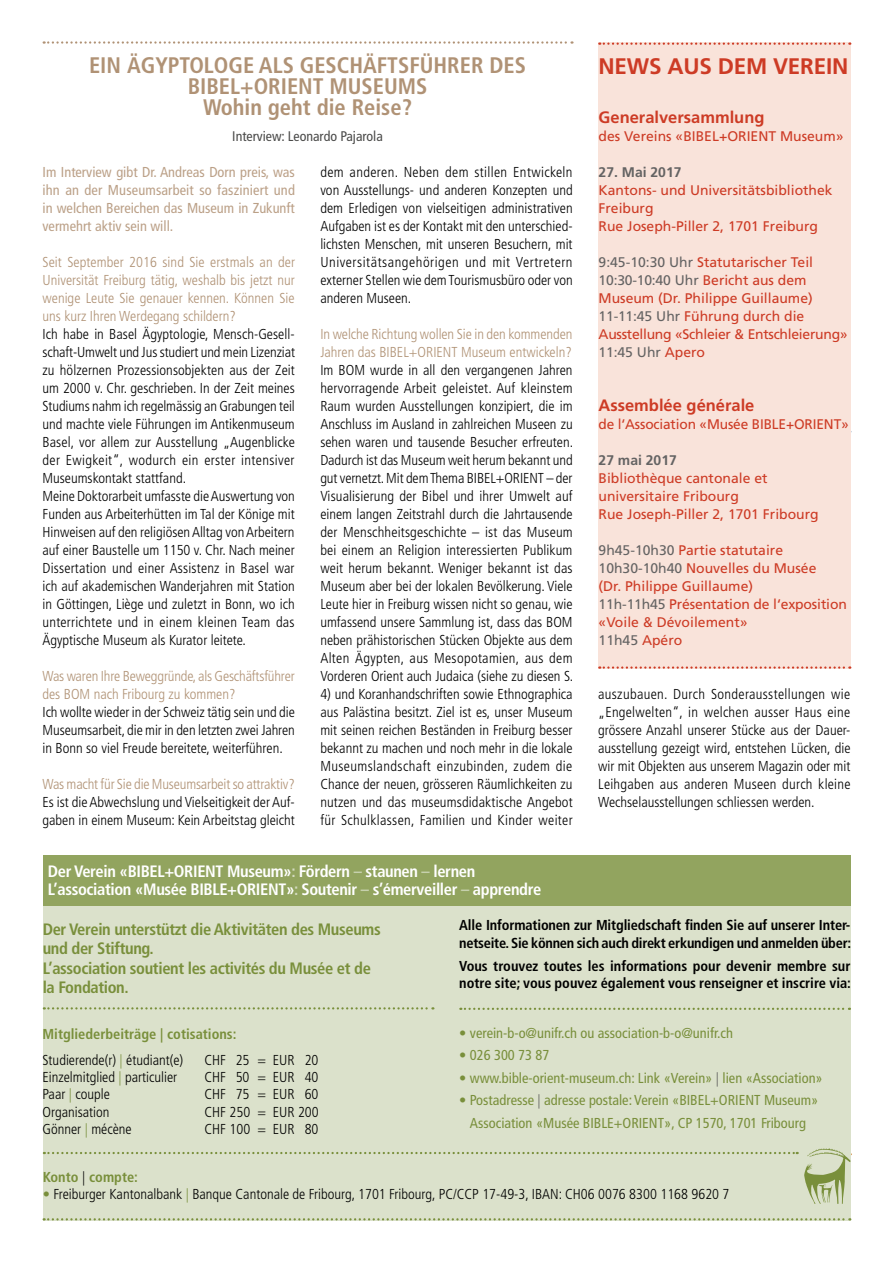
<style>
.page{position:relative;width:893px;height:1263px;background:#fff}
.page>*{position:absolute;margin:0;border:0;box-sizing:border-box;transform-origin:0 0}
.t1{font:700 condensed 22.5px/21px "Frutiger";color:#b09275;text-align:center}
.t2{font:700 22.5px "Frutiger";letter-spacing:-.01em;color:#cd3b25}
.t3{font:700 condensed 16.5px/18px "Frutiger";letter-spacing:-.02em;color:#fff}
.t4{font:700 condensed 16.5px/19.5px "Frutiger";letter-spacing:-.02em;color:#798f3b}
.t5{font:700 16.5px "Frutiger";color:#cd3b25}
.t6{font:300 condensed 14.4px/18px "Frutiger";color:#000;text-align:justify}
.t7{font:300 condensed 14.4px/18px "Frutiger";letter-spacing:-.005em;color:#b09275}
.t8{font:700 condensed 14.4px/17.2px "Frutiger";letter-spacing:-.01em;color:#000}
.t9{font:condensed 14.4px/22.5px "Frutiger";color:#798f3b;text-align:center}
.t10{font:condensed 14.4px/18px "Frutiger";color:#bba087;text-align:justify}
.t11{font:700 condensed 14.4px/26px "Frutiger";color:#798f3b}
.t12{font:13.95px/18px "Frutiger";color:#cd3b25}
.t13{font:condensed 13.95px "Frutiger";color:#4a4a49}
.t14{font:700 13.95px "Frutiger";color:#646363}
.s1{color:#646363}
.s2{color:#d4dbc1}
.s3{color:#c6d0ac}
.s4{font-weight:300;color:#575756}
.s5{font-weight:300;color:#000}
.s6{font-weight:300}
.s7{color:#798f3b}
</style>
<div class="page">
<div style="left:43px;top:898px;width:808px;height:322px;background:#dbe1cb"></div>
<div style="left:43px;top:855px;width:808px;height:51px;background:#92a45f"></div>
<svg style="left:460px;top:1008px;width:390px;height:2px"></svg>
<svg style="left:44px;top:1218px;width:806px;height:2px"></svg>
<svg style="left:44px;top:1007px;width:389px;height:2px"></svg>
<svg style="left:44px;top:1148px;width:807px;height:56px"></svg>
<svg style="left:44px;top:41px;width:528px;height:3px"></svg>
<div style="left:598px;top:43px;width:252px;height:626px;background:#f9e3da"></div>
<svg style="left:599px;top:43px;width:251px;height:2px"></svg>
<svg style="left:599px;top:666px;width:251px;height:3px"></svg>
<h1 class="t1" style="left:89px;top:55px;width:438px">EIN ÄGYPTOLOGE ALS GESCHÄFTSFÜHRER DES<br>BIBEL+ORIENT MUSEUMS<br>Wohin geht die Reise?</h1>
<p class="t13" style="left:232px;top:128px;width:152px">Interview: Leonardo Pajarola</p>
<h1 class="t2" style="left:599px;top:53px;width:251px">NEWS AUS DEM VEREIN</h1>
<p class="t5" style="left:599px;top:108px;width:167px">Generalversammlung</p>
<p class="t12" style="left:599px;top:127px;width:247px">des Vereins «BIBEL+ORIENT Museum»</p>
<p class="t14" style="left:599px;top:164px;width:84px">27. Mai 2017</p>
<p class="t12" style="left:599px;top:181px;width:236px">Kantons- und Universitätsbibliothek<br>Freiburg<br>Rue Joseph-Piller 2, 1701 Freiburg</p>
<p class="t12" style="left:599px;top:253px;width:251px"><span class="s1">9:45-10:30 Uhr</span> Statutarischer Teil<br><span class="s1">10:30-10:40 Uhr</span> Bericht aus dem<br>Museum (Dr. Philippe Guillaume)<br><span class="s1">11-11:45 Uhr</span> Führung durch die<br>Ausstellung «Schleier &amp; Entschleierung»<br><span class="s1">11:45 Uhr</span> Apero</p>
<p class="t5" style="left:599px;top:396px;width:157px">Assemblée générale</p>
<p class="t12" style="left:599px;top:415px;width:252px">de l‘Association «Musée BIBLE+ORIENT»</p>
<p class="t14" style="left:599px;top:452px;width:80px">27 mai 2017</p>
<p class="t12" style="left:599px;top:469px;width:222px">Bibliothèque cantonale et universitaire Fribourg<br>Rue Joseph-Piller 2, 1701 Fribourg</p>
<p class="t12" style="left:599px;top:541px;width:250px"><span class="s1">9h45-10h30</span> Partie statutaire<br><span class="s1">10h30-10h40</span> Nouvelles du Musée<br>(Dr. Philippe Guillaume)<br><span class="s1">11h-11h45</span> Présentation de l‘exposition «Voile &amp; Dévoilement»<br><span class="s1">11h45</span> Apéro</p>
<p class="t10" style="left:43px;top:163px;width:254px">Im Interview gibt Dr. Andreas Dorn preis, was ihn an der Museumsarbeit so fasziniert und in welchen Bereichen das Museum in Zukunft vermehrt aktiv sein will.</p>
<p class="t7" style="left:43px;top:253px;width:254px;text-align:justify">Seit September 2016 sind Sie erstmals an der Universität Freiburg tätig, weshalb bis jetzt nur wenige Leute Sie genauer kennen. Können Sie uns kurz Ihren Werdegang schildern?</p>
<p class="t6" style="left:43px;top:325px;width:254px;text-align:left">Ich habe in Basel Ägyptologie, Mensch-Gesell&shy;schaft-Umwelt und Jus studiert und mein Lizenziat zu hölzernen Prozessionsobjekten aus der Zeit um 2000 v. Chr. geschrieben. In der Zeit meines Studiums nahm ich regelmässig an Grabungen teil und machte viele Führungen im Antikenmuseum Basel, vor allem zur Ausstellung „Augenblicke der Ewigkeit“, wodurch ein erster intensiver Museumskontakt stattfand.<br>Meine Doktorarbeit umfasste die Auswertung von Funden aus Arbeiterhütten im Tal der Könige mit Hinweisen auf den religiösen Alltag von Arbeitern auf einer Baustelle um 1150 v. Chr. Nach meiner Dissertation und einer Assistenz in Basel war ich auf akademischen Wanderjahren mit Station in Göttingen, Liège und zuletzt in Bonn, wo ich unterrichtete und in einem kleinen Team das Ägyptische Museum als Kurator leitete.</p>
<p class="t7" style="left:43px;top:667px;width:254px">Was waren Ihre Beweggründe, als Geschäftsführer des BOM nach Fribourg zu kommen?</p>
<p class="t6" style="left:43px;top:703px;width:254px">Ich wollte wieder in der Schweiz tätig sein und die Museumsarbeit, die mir in den letzten zwei Jahren in Bonn so viel Freude bereitete, weiterführen.</p>
<p class="t7" style="left:43px;top:775px;width:254px">Was macht für Sie die Museumsarbeit so attraktiv?</p>
<p class="t6" style="left:43px;top:793px;width:254px">Es ist die Abwechslung und Vielseitigkeit der Auf&shy;gaben in einem Museum: Kein Arbeitstag gleicht</p>
<p class="t6" style="left:320px;top:163px;width:254px">dem anderen. Neben dem stillen Entwickeln von Ausstellungs- und anderen Konzepten und dem Erledigen von vielseitigen administrativen Aufgaben ist es der Kontakt mit den unterschied&shy;lichsten Menschen, mit unseren Besuchern, mit Universitätsangehörigen und mit Vertretern externer Stellen wie dem Tourismusbüro oder von anderen Museen.</p>
<p class="t7" style="left:320px;top:325px;width:254px">In welche Richtung wollen Sie in den kommenden<br>Jahren das BIBEL+ORIENT Museum entwickeln?</p>
<p class="t6" style="left:320px;top:361px;width:254px">Im BOM wurde in all den vergangenen Jahren hervorragende Arbeit geleistet. Auf kleinstem Raum wurden Ausstellungen konzipiert, die im Anschluss im Ausland in zahlreichen Museen zu sehen waren und tausende Besucher erfreuten.<br>Dadurch ist das Museum weit herum bekannt und gut vernetzt. Mit dem Thema BIBEL+ORIENT – der Visualisierung der Bibel und ihrer Umwelt auf einem langen Zeitstrahl durch die Jahrtausende der Menschheitsgeschichte – ist das Museum bei einem an Religion interessierten Publikum weit herum bekannt. Weniger bekannt ist das Museum aber bei der lokalen Bevölkerung. Viele Leute hier in Freiburg wissen nicht so genau, wie umfassend unsere Sammlung ist, dass das BOM neben prähistorischen Stücken Objekte aus dem Alten Ägypten, aus Mesopotamien, aus dem Vorderen Orient auch Judaica (siehe zu diesen S.</p>
<p class="t6" style="left:320px;top:685px;width:254px">4) und Koranhandschriften sowie Ethnographica aus Palästina besitzt. Ziel ist es, unser Museum mit seinen reichen Beständen in Freiburg besser bekannt zu machen und noch mehr in die lokale Museumslandschaft einzubinden, zudem die Chance der neuen, grösseren Räumlichkeiten zu nutzen und das museumsdidaktische Angebot für Schulklassen, Familien und Kinder weiter</p>
<p class="t6" style="left:598px;top:685px;width:254px">auszubauen. Durch Sonderausstellungen wie „Engelwelten“, in welchen ausser Haus eine grössere Anzahl unserer Stücke aus der Dauer&shy;ausstellung gezeigt wird, entstehen Lücken, die wir mit Objekten aus unserem Magazin oder mit Leihgaben aus anderen Museen durch kleine Wechselausstellungen schliessen werden.</p>
<p class="t3" style="left:48px;top:862px;width:495px">Der Verein «BIBEL+ORIENT Museum»<span class="s2">:</span> Fördern <span class="s3">–</span> staunen <span class="s3">–</span> lernen<br>L’association «Musée BIBLE+ORIENT»<span class="s2">:</span> Soutenir <span class="s3">–</span> s’émerveiller <span class="s3">–</span> apprendre</p>
<p class="t4" style="left:43px;top:919px;width:340px">Der Verein unterstützt die Aktivitäten des Museums und der Stiftung.<br>L’association soutient les activités du Musée et de la Fondation.</p>
<p class="t8" style="left:459px;top:917px;width:394px">Alle Informationen zur Mitgliedschaft finden Sie auf unserer Inter&shy;netseite. Sie können sich auch direkt erkundigen und anmelden über:</p>
<p class="t8" style="left:459px;top:957px;width:393px">Vous trouvez toutes les informations pour devenir membre sur notre site; vous pouvez également vous renseigner et inscrire via:</p>
<p class="t9" style="left:459px;top:1021px;width:275px">• verein-b-o@unifr.ch ou association-b-o@unifr.ch</p>
<p class="t9" style="left:459px;top:1044px;width:92px">• 026 300 73 87</p>
<p class="t9" style="left:459px;top:1066px;width:365px">• www.bible-orient-museum.ch: Link «Verein» <span class="s4">|</span> lien «Association»</p>
<p class="t9" style="left:459px;top:1089px;width:361px">• Postadresse <span class="s4">|</span> adresse postale: Verein «BIBEL+ORIENT Museum»<br>Association «Musée BIBLE+ORIENT», CP 1570, 1701 Fribourg</p>
<p class="t11" style="left:43px;top:1021px;width:195px">Mitgliederbeiträge | cotisations:<br><span class="s5">Studierende(r)</span> <span class="s6">|</span> <span class="s5">étudiant(e)</span></p>
<p class="t6" style="left:205px;top:1051px;width:116px">CHF 25 = EUR 20</p>
<p class="t6" style="left:43px;top:1068px;width:136px">Einzelmitglied <span class="s7">|</span> particulier</p>
<p class="t6" style="left:205px;top:1068px;width:116px">CHF 50 = EUR 40</p>
<p class="t6" style="left:43px;top:1085px;width:69px">Paar <span class="s7">|</span> couple</p>
<p class="t6" style="left:205px;top:1085px;width:116px">CHF 75 = EUR 60</p>
<p class="t6" style="left:43px;top:1103px;width:68px">Organisation</p>
<p class="t6" style="left:205px;top:1103px;width:116px">CHF 250 = EUR 200</p>
<p class="t6" style="left:43px;top:1120px;width:91px">Gönner <span class="s7">|</span> mécène</p>
<p class="t6" style="left:205px;top:1120px;width:116px">CHF 100 = EUR 80</p>
<p class="t11" style="left:43px;top:1164px;width:97px">Konto <span class="s5">|</span> compte:</p>
<p class="t6" style="left:43px;top:1185px;width:688px"><span class="s7">•</span> Freiburger Kantonalbank <span class="s7">|</span> Banque Cantonale de Fribourg, 1701 Fribourg, PC/CCP 17-49-3, IBAN: CH06 0076 8300 1168 9620 7</p>
</div>
